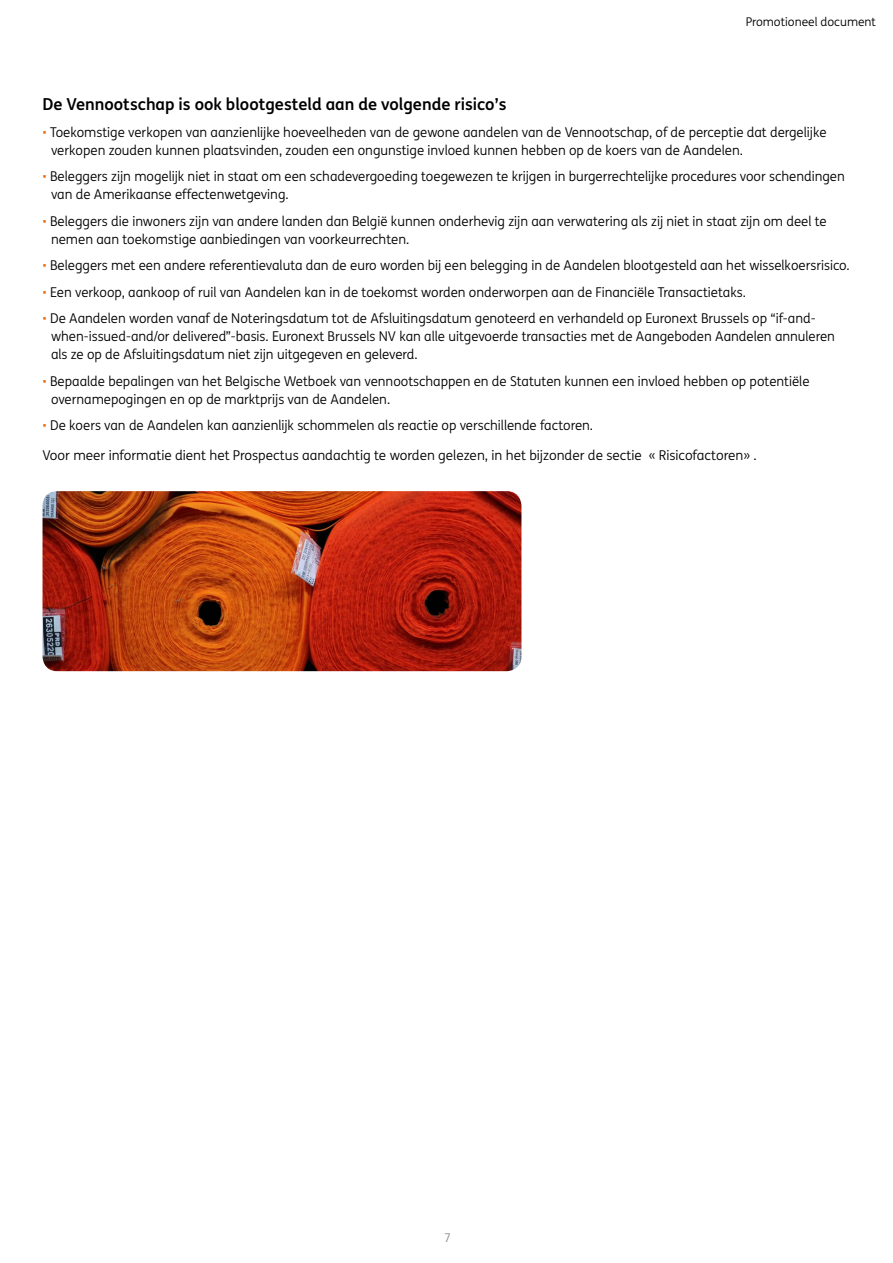
<style>
.page{position:relative;width:893px;height:1263px;background:#fff}
.page>*{position:absolute;margin:0;border:0;box-sizing:border-box;transform-origin:0 0}
.t1{font:700 16.5px "ING Me";color:#000}
.t2{font:13.5px/18px "ING Me";color:#000}
.t3{font:12px "ING Me";color:#000}
.t4{font:12px "ING Me";color:#878787}
.s1{color:#ec6608}
</style>
<div class="page">
<img style="left:43px;top:491px;width:478px;height:180px">
<p class="t3" style="left:746px;top:14px;width:132px">Promotioneel document</p>
<p class="t1" style="left:43px;top:91px;width:465px">De Vennootschap is ook blootgesteld aan de volgende risico’s</p>
<p class="t2" style="left:51px;top:122px;width:777px;text-indent:-9px"><span class="s1">•</span> Toekomstige verkopen van aanzienlijke hoeveelheden van de gewone aandelen van de Vennootschap, of de perceptie dat dergelijke verkopen zouden kunnen plaatsvinden, zouden een ongunstige invloed kunnen hebben op de koers van de Aandelen.</p>
<p class="t2" style="left:51px;top:167px;width:795px;text-indent:-9px"><span class="s1">•</span> Beleggers zijn mogelijk niet in staat om een schadevergoeding toegewezen te krijgen in burgerrechtelijke procedures voor schendingen van de Amerikaanse effectenwetgeving.</p>
<p class="t2" style="left:51px;top:211px;width:777px;text-indent:-9px"><span class="s1">•</span> Beleggers die inwoners zijn van andere landen dan België kunnen onderhevig zijn aan verwatering als zij niet in staat zijn om deel te nemen aan toekomstige aanbiedingen van voorkeurrechten.</p>
<p class="t2" style="left:43px;top:256px;width:809px"><span class="s1">•</span> Beleggers met een andere referentievaluta dan de euro worden bij een belegging in de Aandelen blootgesteld aan het wisselkoersrisico.</p>
<p class="t2" style="left:43px;top:282px;width:705px"><span class="s1">•</span> Een verkoop, aankoop of ruil van Aandelen kan in de toekomst worden onderworpen aan de Financiële Transactietaks.</p>
<p class="t2" style="left:51px;top:309px;width:785px;text-indent:-9px"><span class="s1">•</span> De Aandelen worden vanaf de Noteringsdatum tot de Afsluitingsdatum genoteerd en verhandeld op Euronext Brussels op “if-and&shy;when-issued-and/or delivered”-basis. Euronext Brussels NV kan alle uitgevoerde transacties met de Aangeboden Aandelen annuleren als ze op de Afsluitingsdatum niet zijn uitgegeven en geleverd.</p>
<p class="t2" style="left:51px;top:371px;width:760px;text-indent:-9px"><span class="s1">•</span> Bepaalde bepalingen van het Belgische Wetboek van vennootschappen en de Statuten kunnen een invloed hebben op potentiële overnamepogingen en op de marktprijs van de Aandelen.</p>
<p class="t2" style="left:43px;top:416px;width:552px"><span class="s1">•</span> De koers van de Aandelen kan aanzienlijk schommelen als reactie op verschillende factoren.</p>
<p class="t2" style="left:43px;top:446px;width:716px">Voor meer informatie dient het Prospectus aandachtig te worden gelezen, in het bijzonder de sectie « Risicofactoren» .</p>
<p class="t4" style="left:444px;top:1229px;width:8px">7</p>
</div>
